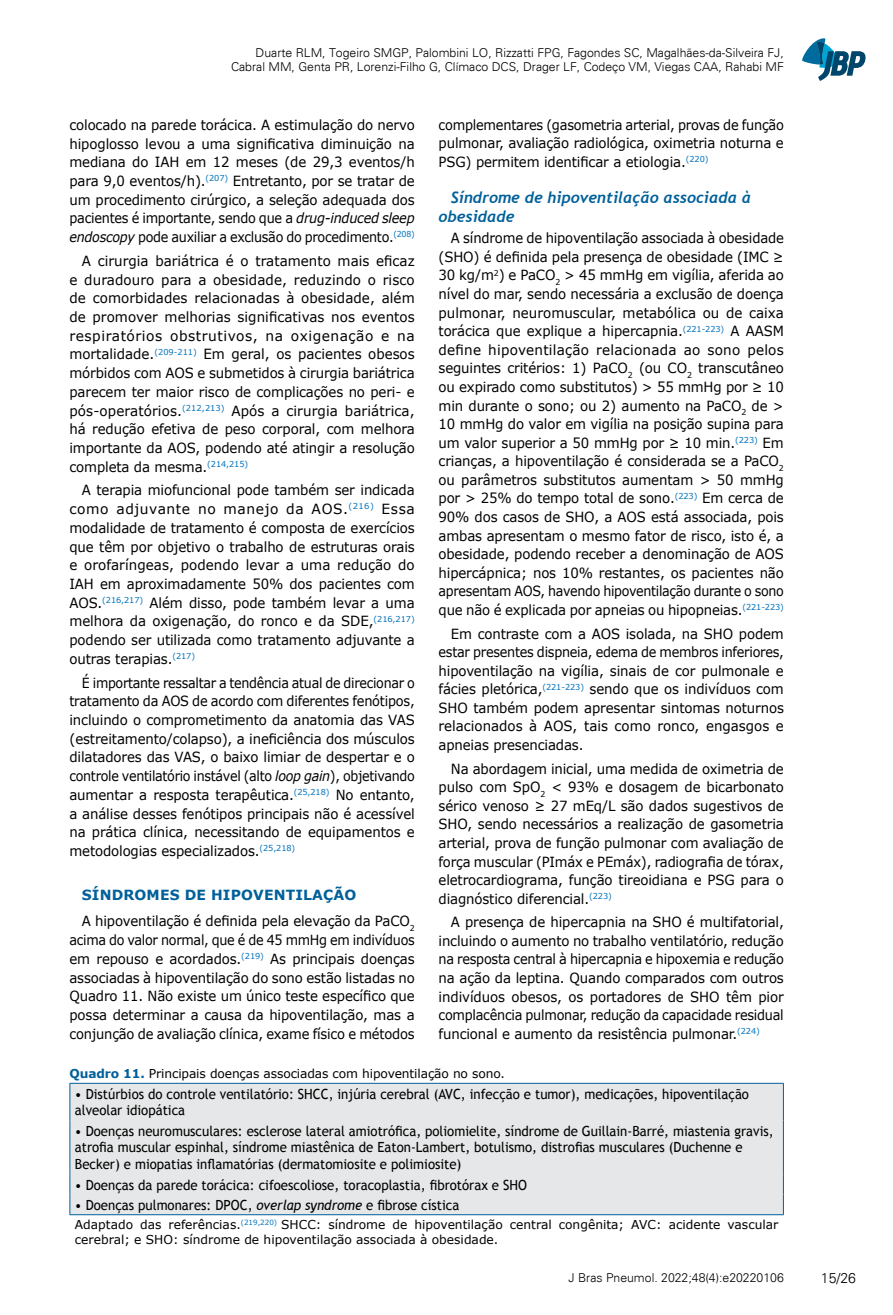
<style>
.page{position:relative;width:893px;height:1315px;background:#fff}
.page>*{position:absolute;margin:0;border:0;box-sizing:border-box;transform-origin:0 0}
.t1{font:italic 700 15.75px/18.9px "Trebuchet";color:#01609a}
.t2{font:14px/18.6px "Verdana";letter-spacing:-.01em;color:#000;text-align:justify;scale:.95 1}
.t3{font:14px/18.6px "Verdana";letter-spacing:-.01em;color:#000;text-align:justify;scale:.94 1}
.t4{font:14px/18.7px "Verdana";letter-spacing:-.01em;color:#000;text-align:justify;scale:.91 1}
.t5{font:14px/16.8px "Trebuchet MS";color:#000;scale:.94 1}
.t6{font:14px/18.7px "Verdana";letter-spacing:-.01em;color:#000;text-align:justify;scale:.96 1}
.t7{font:14px/18.6px "Verdana";letter-spacing:-.01em;color:#000;text-align:justify;scale:.92 1}
.t8{font:300 14px "Univers";color:#000}
.t9{font:12.25px/14.7px "Verdana";color:#000}
.t10{font:300 12.25px/14.7px "Univers";color:#000;text-align:right}
.s1{font-style:italic}
.s2{font-weight:700;color:#01609a}
</style>
<div class="page">
<svg style="left:802px;top:38px;width:64px;height:43px"></svg>
<div style="left:70px;top:1084px;width:713px;height:130px;background:#e6e7e8"></div>
<hr style="left:69px;top:1083px;width:715px;height:1px;background:#01609a">
<hr style="left:69px;top:1083px;width:1px;height:37px;background:#01609a">
<hr style="left:783px;top:1083px;width:1px;height:37px;background:#01609a">
<hr style="left:69px;top:1120px;width:1px;height:54px;background:#01609a">
<hr style="left:783px;top:1120px;width:1px;height:54px;background:#01609a">
<svg style="left:69px;top:1174px;width:1px;height:40px"></svg>
<svg style="left:783px;top:1174px;width:1px;height:40px"></svg>
<hr style="left:69px;top:1214px;width:715px;height:1px;background:#01609a">
<p class="t10" style="left:231px;top:45px;width:554px">Duarte RLM, Togeiro SMGP, Palombini LO, Rizzatti FPG, Fagondes SC, Magalhães-da-Silveira FJ,<br>Cabral MM, Genta PR, Lorenzi-Filho G, Clímaco DCS, Drager LF, Codeço VM, Viegas CAA, Rahabi MF</p>
<p class="t2" style="left:69px;top:116px;width:365px">colocado na parede torácica. A estimulação do nervo hipoglosso levou a uma significativa diminuição na mediana do IAH em 12 meses (de 29,3 eventos/h para 9,0 eventos/h).<sup>(207)</sup> Entretanto, por se tratar de um procedimento cirúrgico, a seleção adequada dos pacientes é importante, sendo que a <span class="s1">drug-induced sleep endoscopy</span> pode auxiliar a exclusão do procedimento.<sup>(208)</sup></p>
<p class="t6" style="left:69px;top:251px;width:361px;text-indent:12px">A cirurgia bariátrica é o tratamento mais eficaz e duradouro para a obesidade, reduzindo o risco de comorbidades relacionadas à obesidade, além de promover melhorias significativas nos eventos respiratórios obstrutivos, na oxigenação e na mortalidade.<sup>(209-211)</sup> Em geral, os pacientes obesos mórbidos com AOS e submetidos à cirurgia bariátrica parecem ter maior risco de complicações no peri- e pós-operatórios.<sup>(212,213)</sup> Após a cirurgia bariátrica, há redução efetiva de peso corporal, com melhora importante da AOS, podendo até atingir a resolução completa da mesma.<sup>(214,215)</sup></p>
<p class="t2" style="left:69px;top:481px;width:365px;text-indent:12px">A terapia miofuncional pode também ser indicada como adjuvante no manejo da AOS.<sup>(216)</sup> Essa modalidade de tratamento é composta de exercícios que têm por objetivo o trabalho de estruturas orais e orofaríngeas, podendo levar a uma redução do IAH em aproximadamente 50% dos pacientes com AOS.<sup>(216,217)</sup> Além disso, pode também levar a uma melhora da oxigenação, do ronco e da SDE,<sup>(216,217) </sup>podendo ser utilizada como tratamento adjuvante a outras terapias.<sup>(217)</sup></p>
<p class="t4" style="left:69px;top:673px;width:381px;text-indent:12px">É importante ressaltar a tendência atual de direcionar o tratamento da AOS de acordo com diferentes fenótipos, incluindo o comprometimento da anatomia das VAS (estreitamento/colapso), a ineficiência dos músculos dilatadores das VAS, o baixo limiar de despertar e o controle ventilatório instável (alto <span class="s1">loop gain</span>), objetivando aumentar a resposta terapêutica.<sup>(25,218)</sup> No entanto, a análise desses fenótipos principais não é acessível na prática clínica, necessitando de equipamentos e metodologias especializados.<sup>(25,218)</sup></p>
<p class="t2" style="left:82px;top:882px;width:352px;line-height:26.1px"><span class="s2">SÍNDROMES DE HIPOVENTILAÇÃO<br></span>A hipoventilação é definida pela elevação da PaCO<sub>2</sub></p>
<p class="t4" style="left:69px;top:931px;width:381px">acima do valor normal, que é de 45 mmHg em indivíduos em repouso e acordados.<sup>(219)</sup> As principais doenças associadas à hipoventilação do sono estão listadas no Quadro 11. Não existe um único teste específico que possa determinar a causa da hipoventilação, mas a conjunção de avaliação clínica, exame físico e métodos</p>
<p class="t7" style="left:439px;top:116px;width:377px">complementares (gasometria arterial, provas de função pulmonar, avaliação radiológica, oximetria noturna e PSG) permitem identificar a etiologia.<sup>(220)</sup></p>
<p class="t1" style="left:439px;top:188px;width:314px;text-indent:12px">Síndrome de hipoventilação associada à obesidade</p>
<p class="t3" style="left:439px;top:229px;width:369px;text-indent:12px">A síndrome de hipoventilação associada à obesidade (SHO) é definida pela presença de obesidade (IMC ≥ 30 kg/m<sup>2</sup>) e PaCO<sub>2</sub> &gt; 45 mmHg em vigília, aferida ao nível do mar, sendo necessária a exclusão de doença pulmonar, neuromuscular, metabólica ou de caixa torácica que explique a hipercapnia.<sup>(221-223)</sup> A AASM define hipoventilação relacionada ao sono pelos seguintes critérios: 1) PaCO<sub>2</sub> (ou CO<sub>2</sub> transcutâneo ou expirado como substitutos) &gt; 55 mmHg por ≥ 10 min durante o sono; ou 2) aumento na PaCO<sub>2</sub> de &gt; 10 mmHg do valor em vigília na posição supina para um valor superior a 50 mmHg por ≥ 10 min.<sup>(223)</sup> Em crianças, a hipoventilação é considerada se a PaCO<sub>2 </sub>ou parâmetros substitutos aumentam &gt; 50 mmHg por &gt; 25% do tempo total de sono.<sup>(223)</sup> Em cerca de 90% dos casos de SHO, a AOS está associada, pois ambas apresentam o mesmo fator de risco, isto é, a obesidade, podendo receber a denominação de AOS hipercápnica; nos 10% restantes, os pacientes não apresentam AOS, havendo hipoventilação durante o sono que não é explicada por apneias ou hipopneias.<sup>(221-223)</sup></p>
<p class="t2" style="left:439px;top:624px;width:365px;text-indent:12px">Em contraste com a AOS isolada, na SHO podem estar presentes dispneia, edema de membros inferiores, hipoventilação na vigília, sinais de cor pulmonale e fácies pletórica,<sup>(221-223)</sup> sendo que os indivíduos com SHO também podem apresentar sintomas noturnos relacionados à AOS, tais como ronco, engasgos e apneias presenciadas.</p>
<p class="t2" style="left:439px;top:759px;width:365px;text-indent:12px">Na abordagem inicial, uma medida de oximetria de pulso com SpO<sub>2</sub> &lt; 93% e dosagem de bicarbonato sérico venoso ≥ 27 mEq/L são dados sugestivos de SHO, sendo necessários a realização de gasometria arterial, prova de função pulmonar com avaliação de força muscular (PImáx e PEmáx), radiografia de tórax, eletrocardiograma, função tireoidiana e PSG para o diagnóstico diferencial.<sup>(223)</sup></p>
<p class="t2" style="left:439px;top:913px;width:365px;text-indent:12px">A presença de hipercapnia na SHO é multifatorial, incluindo o aumento no trabalho ventilatório, redução na resposta central à hipercapnia e hipoxemia e redução na ação da leptina. Quando comparados com outros indivíduos obesos, os portadores de SHO têm pior complacência pulmonar, redução da capacidade residual funcional e aumento da resistência pulmonar.<sup>(224)</sup></p>
<p class="t9" style="left:69px;top:1066px;width:437px"><span class="s2">Quadro 11.</span> Principais doenças associadas com hipoventilação no sono.</p>
<p class="t5" style="left:75px;top:1085px;width:719px">• Distúrbios do controle ventilatório: SHCC, injúria cerebral (AVC, infecção e tumor), medicações, hipoventilação alveolar idiopática</p>
<p class="t5" style="left:75px;top:1122px;width:745px">• Doenças neuromusculares: esclerose lateral amiotrófica, poliomielite, síndrome de Guillain-Barré, miastenia gravis, atrofia muscular espinhal, síndrome miastênica de Eaton-Lambert, botulismo, distrofias musculares (Duchenne e<br>Becker) e miopatias inflamatórias (dermatomiosite e polimiosite)</p>
<p class="t5" style="left:75px;top:1176px;width:483px">• Doenças da parede torácica: cifoescoliose, toracoplastia, fibrotórax e SHO</p>
<p class="t5" style="left:75px;top:1196px;width:411px">• Doenças pulmonares: DPOC, <span class="s1">overlap syndrome</span> e fibrose cística</p>
<p class="t9" style="left:75px;top:1217px;width:705px">Adaptado das referências.<sup>(219,220)</sup> SHCC: síndrome de hipoventilação central congênita; AVC: acidente vascular cerebral; e SHO: síndrome de hipoventilação associada à obesidade.</p>
<p class="t10" style="left:569px;top:1270px;width:217px">J Bras Pneumol. 2022;48(4):e20220106</p>
<p class="t8" style="left:821px;top:1269px;width:37px">15/26</p>
</div>
